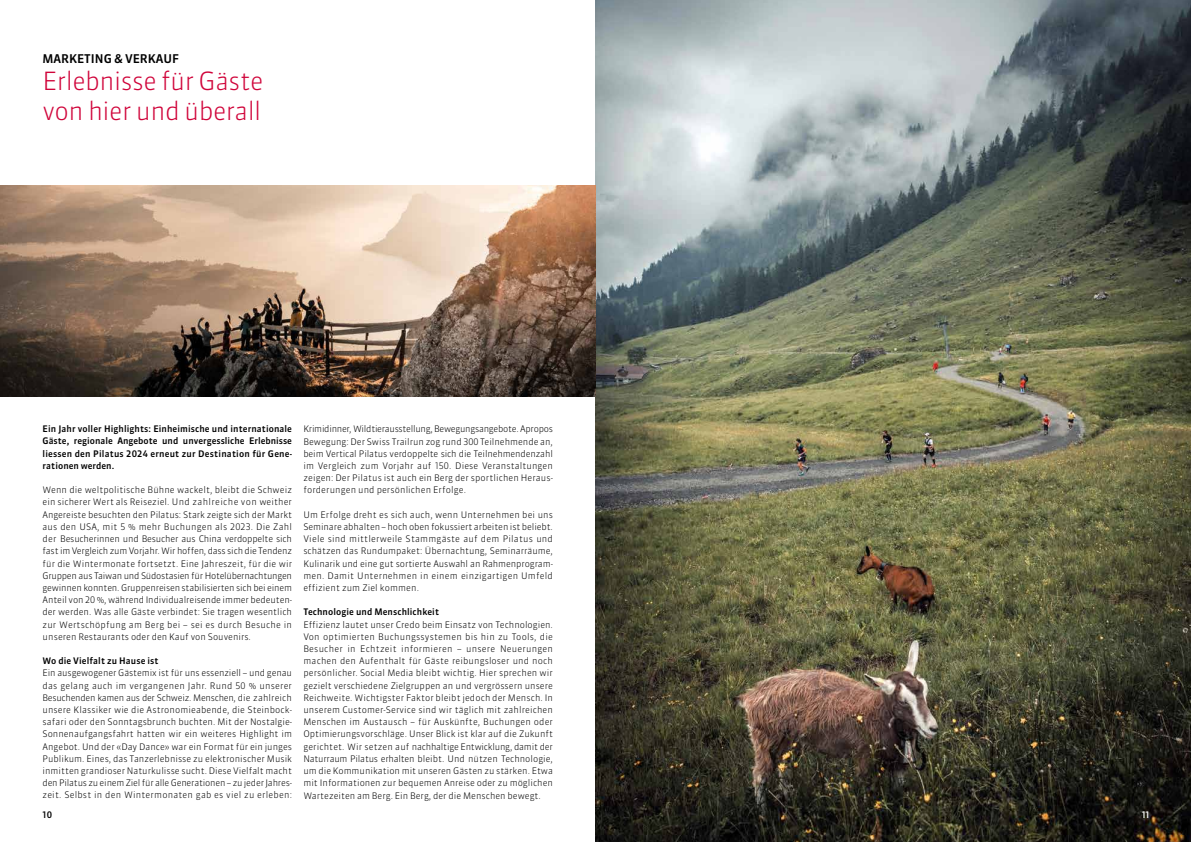
<style>
.page{position:relative;width:1191px;height:842px;background:#fff}
.page>*{position:absolute;margin:0;border:0;box-sizing:border-box;transform-origin:0 0}
.t1{font:300 25px/30px "Sanuk LF";letter-spacing:-.02em;color:#d0043a}
.t2{font:500 12px "Sanuk LF";color:#000}
.t3{font:300 9px/12.2px "Sanuk LF";letter-spacing:.01em;color:#000;text-align:justify}
.t4{font:500 9px/12.2px "Sanuk LF";letter-spacing:.01em;color:#000;text-align:justify}
.t5{font:500 9px "Sanuk LF";color:#fff}
</style>
<div class="page">
<img style="left:595px;top:0;width:596px;height:842px">
<img style="left:0;top:186px;width:595px;height:210px">
<h2 class="t2" style="left:43px;top:51px;width:138px">MARKETING &amp; VERKAUF</h2>
<h1 class="t1" style="left:43px;top:66px;width:223px">Erlebnisse für Gäste von hier und überall</h1>
<p class="t4" style="left:43px;top:423px;width:251px">Ein Jahr voller Highlights: Einheimische und internationale Gäste, regionale Angebote und unvergessliche Erlebnisse liessen den Pilatus 2024 erneut zur Destination für Gene&shy;rationen werden.</p>
<p class="t3" style="left:43px;top:484px;width:251px">Wenn die weltpolitische Bühne wackelt, bleibt die Schweiz ein sicherer Wert als Reiseziel. Und zahlreiche von weither Angereiste besuchten den Pilatus: Stark zeigte sich der Markt aus den USA, mit 5 % mehr Buchungen als 2023. Die Zahl der Besucherinnen und Besucher aus China verdoppelte sich fast im Vergleich zum Vorjahr. Wir hoffen, dass sich die Tendenz für die Wintermonate fortsetzt. Eine Jahreszeit, für die wir Gruppen aus Taiwan und Südostasien für Hotelübernachtungen gewinnen konnten. Gruppenreisen stabilisierten sich bei einem Anteil von 20 %, während Individualreisende immer bedeuten&shy;der werden. Was alle Gäste verbindet: Sie tragen wesentlich zur Wertschöpfung am Berg bei – sei es durch Besuche in unseren Restaurants oder den Kauf von Souvenirs.</p>
<p class="t4" style="left:43px;top:655px;width:118px">Wo die Vielfalt zu Hause ist</p>
<p class="t3" style="left:43px;top:667px;width:251px">Ein ausgewogener Gästemix ist für uns essenziell – und genau das gelang auch im vergangenen Jahr. Rund 50 % unserer Besuchenden kamen aus der Schweiz. Menschen, die zahlreich unsere Klassiker wie die Astronomieabende, die Steinbock&shy;safari oder den Sonntagsbrunch buchten. Mit der Nostalgie-Sonnenaufgangsfahrt hatten wir ein weiteres Highlight im Angebot. Und der «Day Dance» war ein Format für ein junges Publikum. Eines, das Tanzerlebnisse zu elektronischer Musik inmitten grandioser Naturkulisse sucht. Diese Vielfalt macht den Pilatus zu einem Ziel für alle Generationen – zu jeder Jahres&shy;zeit. Selbst in den Wintermonaten gab es viel zu erleben:</p>
<p class="t4" style="left:43px;top:808px;width:11px">10</p>
<p class="t3" style="left:303px;top:423px;width:251px">Krimidinner, Wildtierausstellung, Bewegungsangebote. Apropos Bewegung: Der Swiss Trailrun zog rund 300 Teilnehmende an, beim Vertical Pilatus verdoppelte sich die Teilnehmendenzahl im Vergleich zum Vorjahr auf 150. Diese Veranstaltungen zeigen: Der Pilatus ist auch ein Berg der sportlichen Heraus&shy;forderungen und persönlichen Erfolge.</p>
<p class="t3" style="left:303px;top:508px;width:251px">Um Erfolge dreht es sich auch, wenn Unternehmen bei uns Seminare abhalten – hoch oben fokussiert arbeiten ist beliebt.<br>Viele sind mittlerweile Stammgäste auf dem Pilatus und schätzen das Rundumpaket: Übernachtung, Seminarräume, Kulinarik und eine gut sortierte Auswahl an Rahmenprogram&shy;men. Damit Unternehmen in einem einzigartigen Umfeld effizient zum Ziel kommen.</p>
<p class="t4" style="left:303px;top:606px;width:137px">Technologie und Menschlichkeit</p>
<p class="t3" style="left:303px;top:618px;width:251px">Effizienz lautet unser Credo beim Einsatz von Technologien.<br>Von optimierten Buchungssystemen bis hin zu Tools, die Besucher in Echtzeit informieren – unsere Neuerungen machen den Aufenthalt für Gäste reibungsloser und noch persönlicher. Social Media bleibt wichtig. Hier sprechen wir gezielt verschiedene Zielgruppen an und vergrössern unsere Reichweite. Wichtigster Faktor bleibt jedoch der Mensch. In unserem Customer-Service sind wir täglich mit zahlreichen Menschen im Austausch – für Auskünfte, Buchungen oder Optimierungsvorschläge. Unser Blick ist klar auf die Zukunft gerichtet. Wir setzen auf nachhaltige Entwicklung, damit der Naturraum Pilatus erhalten bleibt. Und nützen Technologie, um die Kommunikation mit unseren Gästen zu stärken. Etwa mit Informationen zur bequemen Anreise oder zu möglichen Wartezeiten am Berg. Ein Berg, der die Menschen bewegt.</p>
<p class="t5" style="left:1141px;top:809px;width:9px">11</p>
</div>
